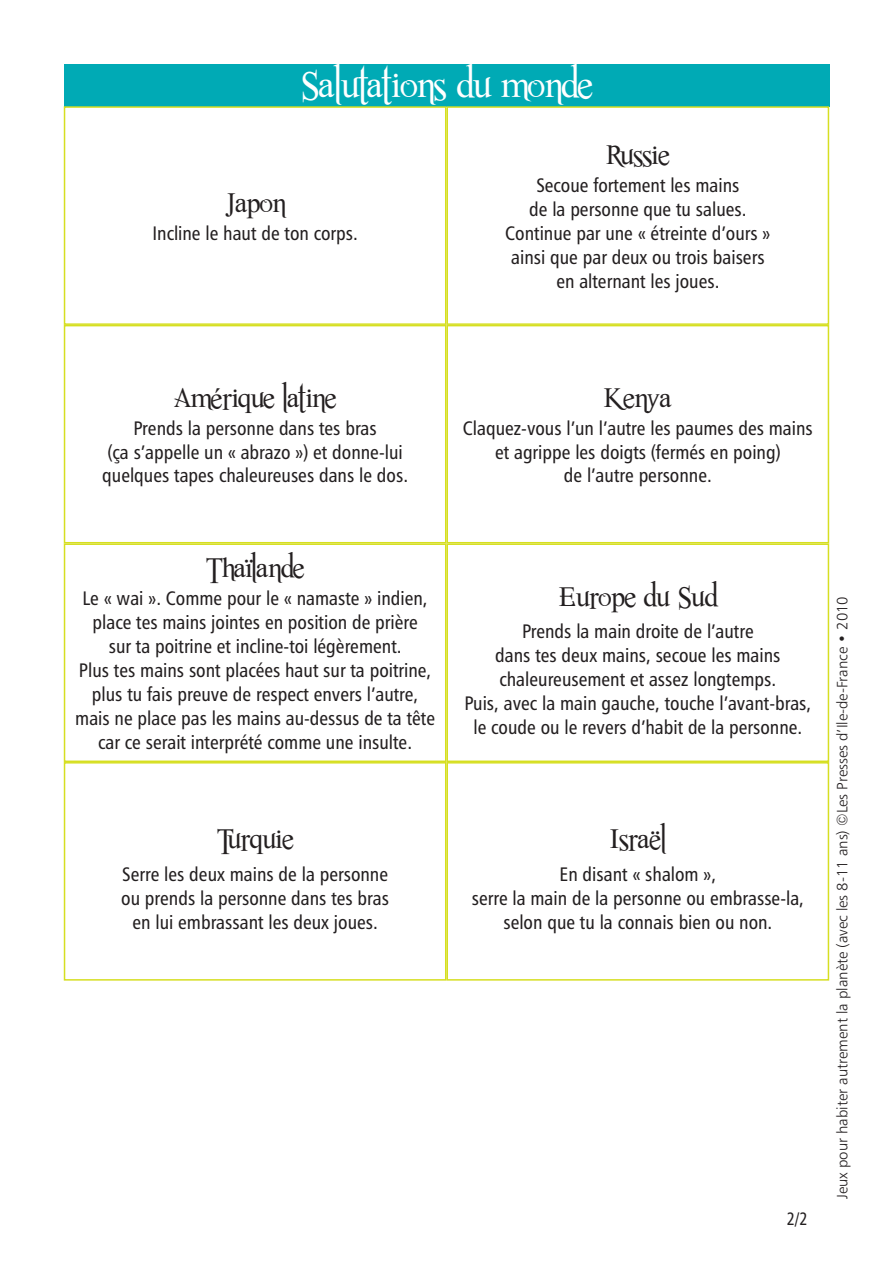
<style>
.page{position:relative;width:893px;height:1263px;background:#fff}
.page>*{position:absolute;margin:0;border:0;box-sizing:border-box;transform-origin:0 0}
.t1{font:37.5px "Romance Fatal Serif";color:#fff}
.t2{font:28.2px "Romance Fatal Serif";color:#231f20}
.t3{font:19.5px/23.9px "Humanist 777 BT Roman Condensed B";color:#231f20;text-align:center}
.t4{font:18px "Humanist 777 BT Roman Condensed B";color:#231f20;scale:.94 1}
.t5{font:15px "Humanist 777 BT Light B";color:#231f20}
</style>
<div class="page">
<div style="left:64px;top:64px;width:765px;height:42px;background:#00aab5"></div>
<div style="left:64px;top:106px;width:382px;height:219px;border:2px solid #d6df21"></div>
<div style="left:446px;top:106px;width:383px;height:219px;border:2px solid #d6df21"></div>
<div style="left:64px;top:325px;width:382px;height:218px;border:2px solid #d6df21"></div>
<div style="left:446px;top:325px;width:383px;height:218px;border:2px solid #d6df21"></div>
<div style="left:64px;top:543px;width:382px;height:219px;border:2px solid #d6df21"></div>
<div style="left:446px;top:543px;width:383px;height:219px;border:2px solid #d6df21"></div>
<div style="left:64px;top:762px;width:382px;height:219px;border:2px solid #d6df21"></div>
<div style="left:446px;top:762px;width:383px;height:219px;border:2px solid #d6df21"></div>
<h1 class="t1" style="left:300px;top:64px;width:294px">Salutations du monde</h1>
<h2 class="t2" style="left:225px;top:187px;width:61px">Japon</h2>
<p class="t3" style="left:152px;top:223px;width:207px">Incline le haut de ton corps.</p>
<h2 class="t2" style="left:606px;top:139px;width:65px">Russie</h2>
<p class="t3" style="left:505px;top:175px;width:267px">Secoue fortement les mains<br>de la personne que tu salues.<br>Continue par une « étreinte d’ours » ainsi que par deux ou trois baisers en alternant les joues.</p>
<h2 class="t2" style="left:174px;top:382px;width:164px">Amérique latine</h2>
<p class="t3" style="left:102px;top:418px;width:307px">Prends la personne dans tes bras<br>(ça s’appelle un « abrazo ») et donne-lui quelques tapes chaleureuses dans le dos.</p>
<h2 class="t2" style="left:604px;top:382px;width:69px">Kenya</h2>
<p class="t3" style="left:463px;top:418px;width:351px">Claquez-vous l’un l’autre les paumes des mains et agrippe les doigts (fermés en poing)<br>de l’autre personne.</p>
<h2 class="t2" style="left:206px;top:552px;width:100px">Thaïlande</h2>
<p class="t3" style="left:75px;top:588px;width:361px">Le « wai ». Comme pour le « namaste » indien, place tes mains jointes en position de prière<br>sur ta poitrine et incline-toi légèrement.<br>Plus tes mains sont placées haut sur ta poitrine, plus tu fais preuve de respect envers l’autre, mais ne place pas les mains au-dessus de ta tête car ce serait interprété comme une insulte.</p>
<h2 class="t2" style="left:559px;top:581px;width:160px">Europe du Sud</h2>
<p class="t3" style="left:464px;top:621px;width:348px">Prends la main droite de l’autre<br>dans tes deux mains, secoue les mains chaleureusement et assez longtemps.<br>Puis, avec la main gauche, touche l’avant-bras, le coude ou le revers d’habit de la personne.</p>
<h2 class="t2" style="left:217px;top:823px;width:79px">Turquie</h2>
<p class="t3" style="left:121px;top:864px;width:269px">Serre les deux mains de la personne ou prends la personne dans tes bras en lui embrassant les deux joues.</p>
<h2 class="t2" style="left:610px;top:823px;width:57px">Israël</h2>
<p class="t3" style="left:472px;top:864px;width:334px">En disant « shalom »,<br>serre la main de la personne ou embrasse-la, selon que tu la connais bien ou non.</p>
<p class="t4" style="left:787px;top:1212px;width:24px">2/2</p>
<p class="t5" style="left:836px;top:1199px;width:604px;rotate:-90deg">Jeux pour habiter autrement la planète (avec les 8-11 ans) ©Les Presses d’Ile-de-France • 2010</p>
</div>
